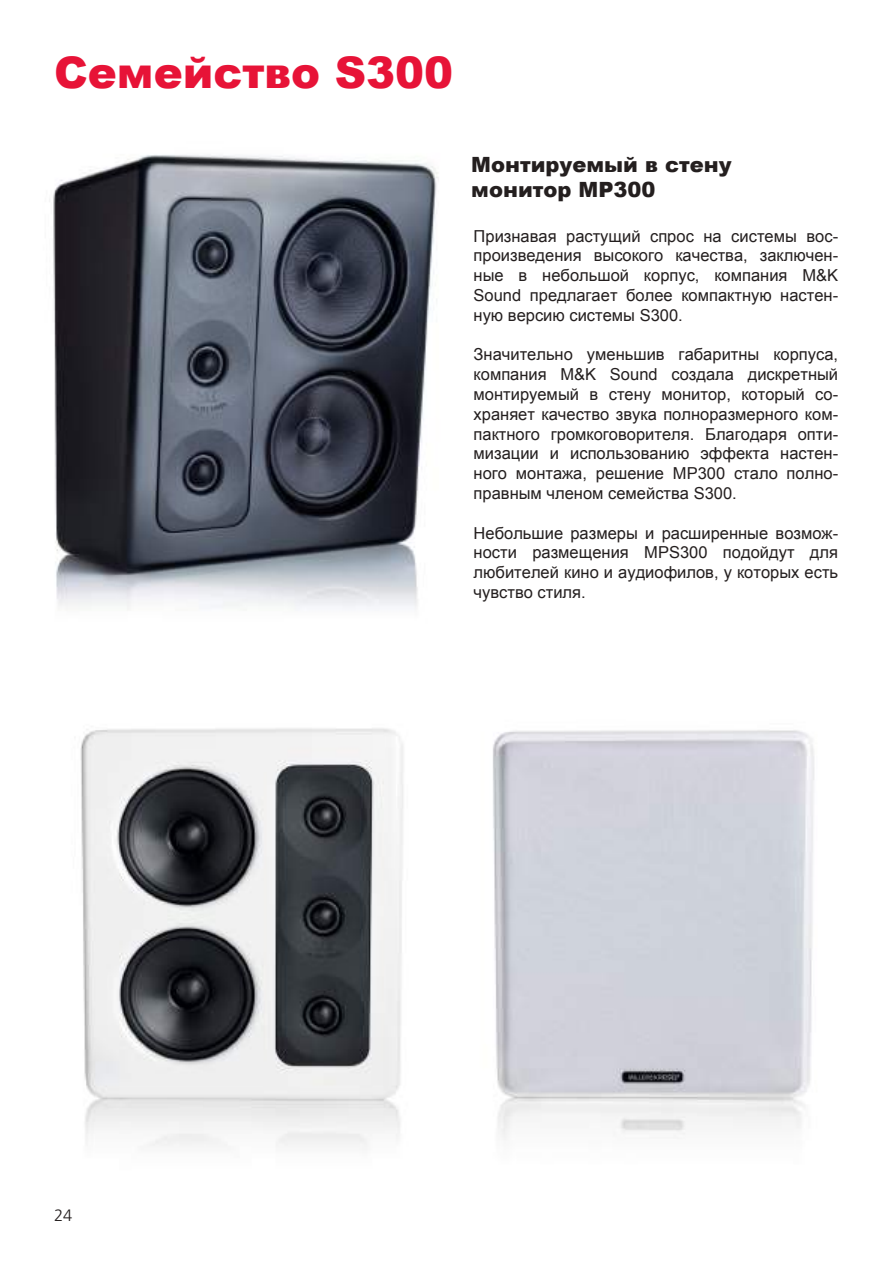
<style>
.page{position:relative;width:893px;height:1263px;background:#fff}
.page>*{position:absolute;margin:0;border:0;box-sizing:border-box;transform-origin:0 0}
.t1{font:900 43.5px "Arial";color:#e71337}
.t2{font:900 21px/25.2px "Arial";color:#241f1f}
.t3{font:16.5px/19.8px "Arial";color:#241f1f;text-align:justify}
.t4{font:300 16.5px "Frutiger";color:#241f1f}
</style>
<div class="page">
<img style="left:493px;top:730px;width:321px;height:410px">
<img style="left:80px;top:728px;width:323px;height:419px">
<img style="left:53px;top:155px;width:385px;height:455px">
<h1 class="t1" style="left:54px;top:41px;width:401px">Семейство S300</h1>
<p class="t2" style="left:471px;top:151px;width:262px">Монтируемый в стену монитор MP300</p>
<p class="t3" style="left:474px;top:226px;width:366px">Признавая растущий спрос на системы вос&shy;произведения высокого качества, заключен&shy;ные в небольшой корпус, компания M&amp;K Sound предлагает более компактную настен&shy;ную версию системы S300.</p>
<p class="t3" style="left:474px;top:344px;width:366px">Значительно уменьшив габаритны корпуса, компания М&amp;K Sound создала дискретный монтируемый в стену монитор, который со&shy;храняет качество звука полноразмерного ком&shy;пактного громкоговорителя. Благодаря опти&shy;мизации и использованию эффекта настен&shy;ного монтажа, решение MP300 стало полно&shy;правным членом семейства S300.</p>
<p class="t3" style="left:474px;top:523px;width:366px">Небольшие размеры и расширенные возмож&shy;ности размещения MPS300 подойдут для любителей кино и аудиофилов, у которых есть чувство стиля.</p>
<p class="t4" style="left:54px;top:1206px;width:20px">24</p>
</div>
